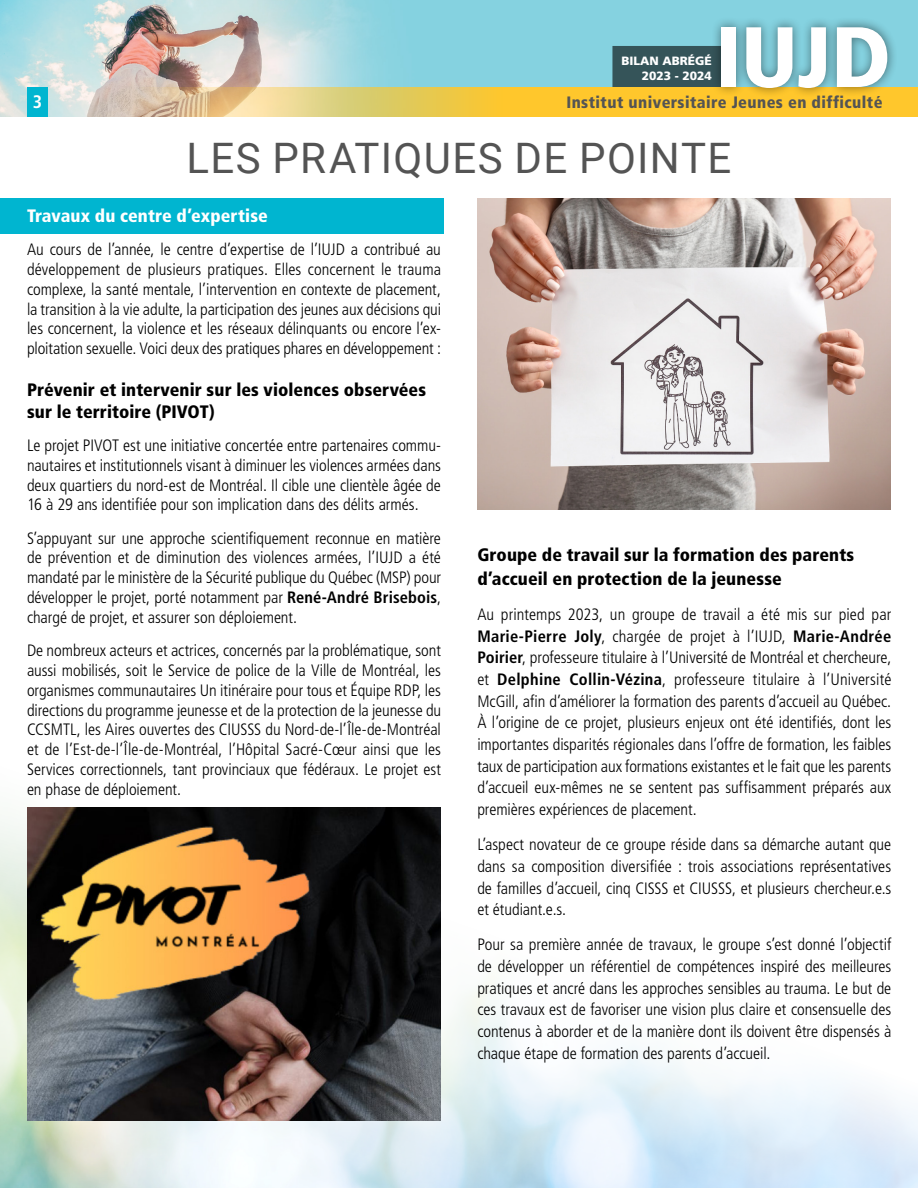
<style>
.page{position:relative;width:918px;height:1188px;background:#fff}
.page>*{position:absolute;margin:0;border:0;box-sizing:border-box;transform-origin:0 0}
.t1{font:900 condensed 85.5px "Frutiger LT Pro";color:#fff;scale:1.05 1}
.t2{font:42px "Roboto";letter-spacing:.03em;color:#545454}
.t3{font:700 condensed 18.15px "Frutiger LT Pro";color:#fff}
.t4{font:900 condensed 18px/21.6px "Frutiger LT Pro";letter-spacing:.005em;color:#000}
.t5{font:900 condensed 18px "Frutiger LT Pro";letter-spacing:.005em;color:#fff}
.t6{font:300 condensed 16.5px/19.8px "Frutiger LT Pro";letter-spacing:-.005em;color:#000;text-align:justify}
.t7{font:900 condensed 16.5px "Frutiger LT Pro";letter-spacing:.025em;color:#545454}
.t8{font:900 12px/15px "Frutiger LT Pro";color:#fff;text-align:right}
.s1{font-weight:700}
</style>
<div class="page">
<img style="left:0;top:0;width:918px;height:117px">
<svg style="left:133px;top:87px;width:785px;height:30px;background:#f1c853"></svg>
<div style="left:27px;top:87px;width:21px;height:30px;background:#00b5d0"></div>
<div style="left:612px;top:46px;width:99px;height:41px;background:#355459"></div>
<div style="left:711px;top:16px;width:187px;height:82px;background:#000;opacity:.5"></div>
<div style="left:0;top:198px;width:443px;height:36px;background:#00b5d0"></div>
<img style="left:27px;top:807px;width:414px;height:314px">
<img style="left:477px;top:199px;width:414px;height:311px">
<p class="t8" style="left:621px;top:53px;width:92px">BILAN ABRÉGÉ<br>2023 - 2024</p>
<h1 class="t1" style="left:715px;top:6px;width:169px">IUJD</h1>
<p class="t3" style="left:33px;top:91px;width:11px">3</p>
<p class="t7" style="left:566px;top:92px;width:318px">Institut universitaire Jeunes en difficulté</p>
<h2 class="t2" style="left:187px;top:128px;width:546px">LES PRATIQUES DE POINTE</h2>
<p class="t5" style="left:27px;top:205px;width:242px">Travaux du centre d’expertise</p>
<p class="t6" style="left:27px;top:240px;width:416px">Au cours de l’année, le centre d’expertise de l’IUJD a contribué au développement de plusieurs pratiques. Elles concernent le trauma complexe, la santé mentale, l’intervention en contexte de placement, la transition à la vie adulte, la participation des jeunes aux décisions qui les concernent, la violence et les réseaux délinquants ou encore l’ex&shy;ploitation sexuelle. Voici deux des pratiques phares en développement :</p>
<p class="t4" style="left:27px;top:379px;width:401px">Prévenir et intervenir sur les violences observées sur le territoire (PIVOT)</p>
<p class="t6" style="left:27px;top:436px;width:416px">Le projet PIVOT est une initiative concertée entre partenaires commu&shy;nautaires et institutionnels visant à diminuer les violences armées dans deux quartiers du nord-est de Montréal. Il cible une clientèle âgée de 16 à 29 ans identifiée pour son implication dans des délits armés.</p>
<p class="t6" style="left:27px;top:528px;width:416px">S’appuyant sur une approche scientifiquement reconnue en matière de prévention et de diminution des violences armées, l’IUJD a été mandaté par le ministère de la Sécurité publique du Québec (MSP) pour développer le projet, porté notamment par <span class="s1">René-André Brisebois</span>, chargé de projet, et assurer son déploiement.</p>
<p class="t6" style="left:27px;top:641px;width:416px">De nombreux acteurs et actrices, concernés par la problématique, sont aussi mobilisés, soit le Service de police de la Ville de Montréal, les organismes communautaires Un itinéraire pour tous et Équipe RDP, les directions du programme jeunesse et de la protection de la jeunesse du CCSMTL, les Aires ouvertes des CIUSSS du Nord-de-l’Île-de-Montréal et de l’Est-de-l’Île-de-Montréal, l’Hôpital Sacré-Cœur ainsi que les Services correctionnels, tant provinciaux que fédéraux. Le projet est en phase de déploiement.</p>
<p class="t4" style="left:477px;top:543px;width:378px;line-height:23.5px">Groupe de travail sur la formation des parents d’accueil en protection de la jeunesse</p>
<p class="t6" style="left:477px;top:603px;width:416px;line-height:21.8px">Au printemps 2023, un groupe de travail a été mis sur pied par <span class="s1">Marie-Pierre Joly</span>, chargée de projet à l’IUJD, <span class="s1">Marie-Andrée Poirier</span>, professeure titulaire à l’Université de Montréal et chercheure, et <span class="s1">Delphine Collin-Vézina</span>, professeure titulaire à l’Université McGill, afin d’améliorer la formation des parents d’accueil au Québec.<br>À l’origine de ce projet, plusieurs enjeux ont été identifiés, dont les importantes disparités régionales dans l’offre de formation, les faibles taux de participation aux formations existantes et le fait que les parents d’accueil eux-mêmes ne se sentent pas suffisamment préparés aux premières expériences de placement.</p>
<p class="t6" style="left:477px;top:834px;width:416px;line-height:21.8px">L’aspect novateur de ce groupe réside dans sa démarche autant que dans sa composition diversifiée : trois associations représentatives de familles d’accueil, cinq CISSS et CIUSSS, et plusieurs chercheur.e.s et étudiant.e.s.</p>
<p class="t6" style="left:477px;top:934px;width:416px;line-height:21.8px">Pour sa première année de travaux, le groupe s’est donné l’objectif de développer un référentiel de compétences inspiré des meilleures pratiques et ancré dans les approches sensibles au trauma. Le but de ces travaux est de favoriser une vision plus claire et consensuelle des contenus à aborder et de la manière dont ils doivent être dispensés à chaque étape de formation des parents d’accueil.</p>
</div>
